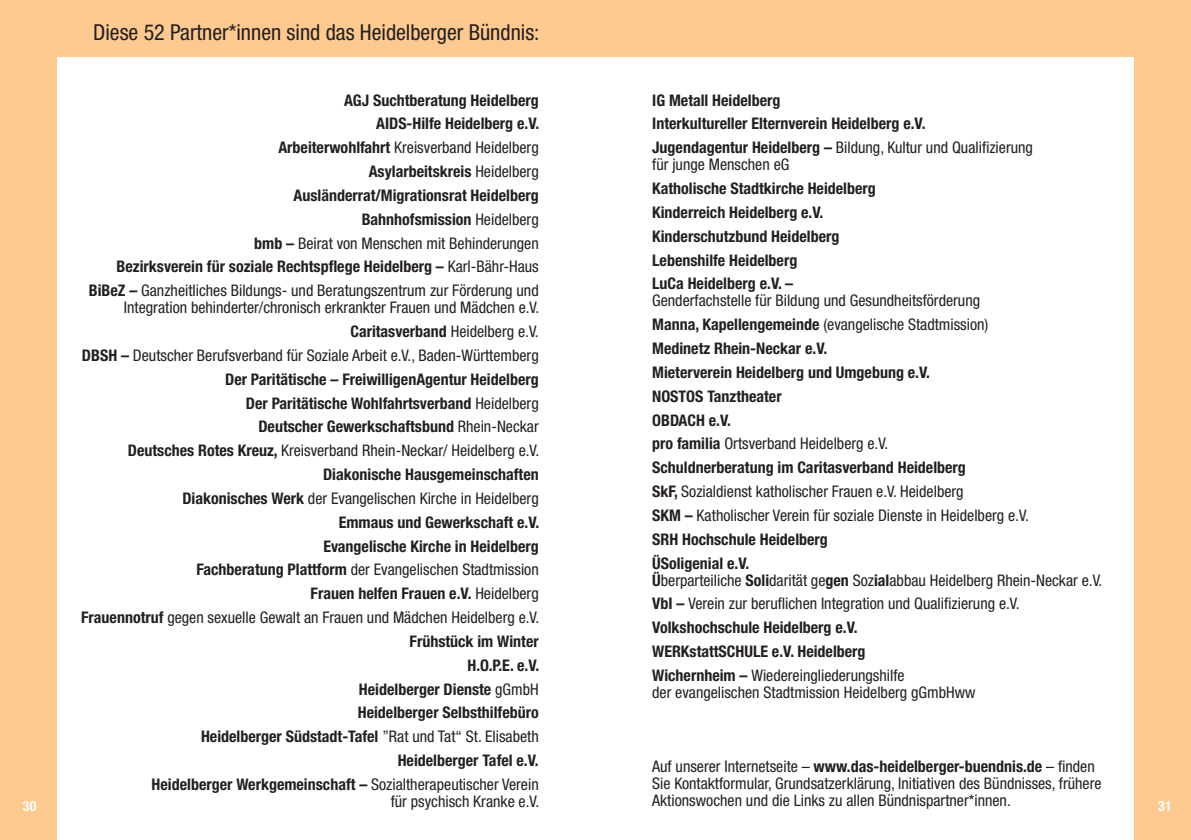
<style>
.page{position:relative;width:1191px;height:840px;background:#fff}
.page>*{position:absolute;margin:0;border:0;box-sizing:border-box;transform-origin:0 0}
.t1{font:condensed 22px "Helvetica Neue";color:#231f20}
.t2{font:700 condensed 16px/23.8px "Helvetica Neue";color:#231f20}
.t3{font:condensed 16px/23.8px "Helvetica Neue";color:#231f20}
.t4{font:700 condensed 14px "Helvetica Neue";color:#fff}
.s1{font-weight:400}
.s2{font-weight:700}
</style>
<div class="page">
<div style="left:0;top:57px;width:57px;height:782px;background:#fdc98e"></div>
<div style="left:0;top:0;width:607px;height:57px;background:#fdc98e"></div>
<div style="left:1134px;top:57px;width:57px;height:782px;background:#fdc98e"></div>
<div style="left:584px;top:0;width:607px;height:57px;background:#fdc98e"></div>
<p class="t4" style="left:23px;top:796px;width:15px">30</p>
<h1 class="t1" style="left:93px;top:20px;width:448px">Diese 52 Partner*innen sind das Heidelberger Bündnis:</h1>
<p class="t2" style="left:89px;top:88px;width:452px;text-align:right">AGJ Suchtberatung Heidelberg<br>AIDS-Hilfe Heidelberg e.V.<br>Arbeiterwohlfahrt <span class="s1">Kreisverband Heidelberg<br></span>Asylarbeitskreis <span class="s1">Heidelberg<br></span>Ausländerrat/Migrationsrat Heidelberg<br>Bahnhofsmission <span class="s1">Heidelberg<br></span>bmb – <span class="s1">Beirat von Menschen mit Behinderungen<br></span>Bezirksverein für soziale Rechtspflege Heidelberg – <span class="s1">Karl-Bähr-Haus </span>BiBeZ – <span class="s1">Ganzheitliches Bildungs- und Beratungszentrum zur Förderung und</span></p>
<p class="t2" style="left:81px;top:295px;width:460px;text-align:right"><span class="s1">Integration behinderter/chronisch erkrankter Frauen und Mädchen e.V.<br></span>Caritasverband <span class="s1">Heidelberg e.V.<br></span>DBSH – <span class="s1">Deutscher Berufsverband für Soziale Arbeit e.V., Baden-Württemberg </span>Der Paritätische – FreiwilligenAgentur Heidelberg<br>Der Paritätische Wohlfahrtsverband <span class="s1">Heidelberg<br></span>Deutscher Gewerkschaftsbund <span class="s1">Rhein-Neckar<br></span>Deutsches Rotes Kreuz, <span class="s1">Kreisverband Rhein-Neckar/ Heidelberg e.V.<br></span>Diakonische Hausgemeinschaften<br>Diakonisches Werk <span class="s1">der Evangelischen Kirche in Heidelberg<br></span>Emmaus und Gewerkschaft e.V.<br>Evangelische Kirche in Heidelberg<br>Fachberatung Plattform <span class="s1">der Evangelischen Stadtmission<br></span>Frauen helfen Frauen e.V. <span class="s1">Heidelberg<br></span>Frauennotruf <span class="s1">gegen sexuelle Gewalt an Frauen und Mädchen Heidelberg e.V.<br></span>Frühstück im Winter<br>H.O.P.E. e.V.<br>Heidelberger Dienste <span class="s1">gGmbH<br></span>Heidelberger Selbsthilfebüro<br>Heidelberger Südstadt-Tafel <span class="s1">”Rat und Tat“ St. Elisabeth<br></span>Heidelberger Tafel e.V.<br>Heidelberger Werkgemeinschaft – <span class="s1">Sozialtherapeutischer Verein</span></p>
<p class="t3" style="left:391px;top:788px;width:150px">für psychisch Kranke e.V.</p>
<p class="t2" style="left:652px;top:88px;width:382px">IG Metall Heidelberg<br>Interkultureller Elternverein Heidelberg e.V.<br>Jugendagentur Heidelberg – <span class="s1">Bildung, Kultur und Qualifizierung</span></p>
<p class="t3" style="left:652px;top:152px;width:139px">für junge Menschen eG</p>
<p class="t2" style="left:652px;top:176px;width:225px">Katholische Stadtkirche Heidelberg<br>Kinderreich Heidelberg e.V.<br>Kinderschutzbund Heidelberg<br>Lebenshilfe Heidelberg<br>LuCa Heidelberg e.V. –</p>
<p class="t2" style="left:652px;top:288px;width:378px"><span class="s1">Genderfachstelle für Bildung und Gesundheitsförderung </span>Manna, Kapellengemeinde <span class="s1">(evangelische Stadtmission)<br></span>Medinetz Rhein-Neckar e.V.<br>Mieterverein Heidelberg und Umgebung e.V.<br>NOSTOS Tanztheater<br>OBDACH e.V.<br>pro familia <span class="s1">Ortsverband Heidelberg e.V.<br></span>Schuldnerberatung im Caritasverband Heidelberg<br>SkF, <span class="s1">Sozialdienst katholischer Frauen e.V. Heidelberg<br></span>SKM – <span class="s1">Katholischer Verein für soziale Dienste in Heidelberg e.V.<br></span>SRH Hochschule Heidelberg<br>ÜSoligenial e.V.</p>
<p class="t3" style="left:652px;top:567px;width:452px"><span class="s2">Ü</span>berparteiliche <span class="s2">Soli</span>darität ge<span class="s2">gen</span> Soz<span class="s2">ial</span>abbau Heidelberg Rhein-Neckar e.V.<br><span class="s2">VbI –</span> Verein zur beruflichen Integration und Qualifizierung e.V.<br><span class="s2">Volkshochschule Heidelberg e.V.<br>WERKstattSCHULE e.V. Heidelberg<br>Wichernheim –</span> Wiedereingliederungshilfe</p>
<p class="t3" style="left:652px;top:679px;width:325px">der evangelischen Stadtmission Heidelberg gGmbHww</p>
<p class="t3" style="left:652px;top:757px;width:451px;line-height:17px">Auf unserer Internetseite – <span class="s2">www.das-heidelberger-buendnis.de</span> – finden<br>Sie Kontaktformular, Grundsatzerklärung, Initiativen des Bündnisses, frühere<br>Aktionswochen und die Links zu allen Bündnispartner*innen.</p>
<p class="t4" style="left:1158px;top:796px;width:15px">31</p>
</div>
